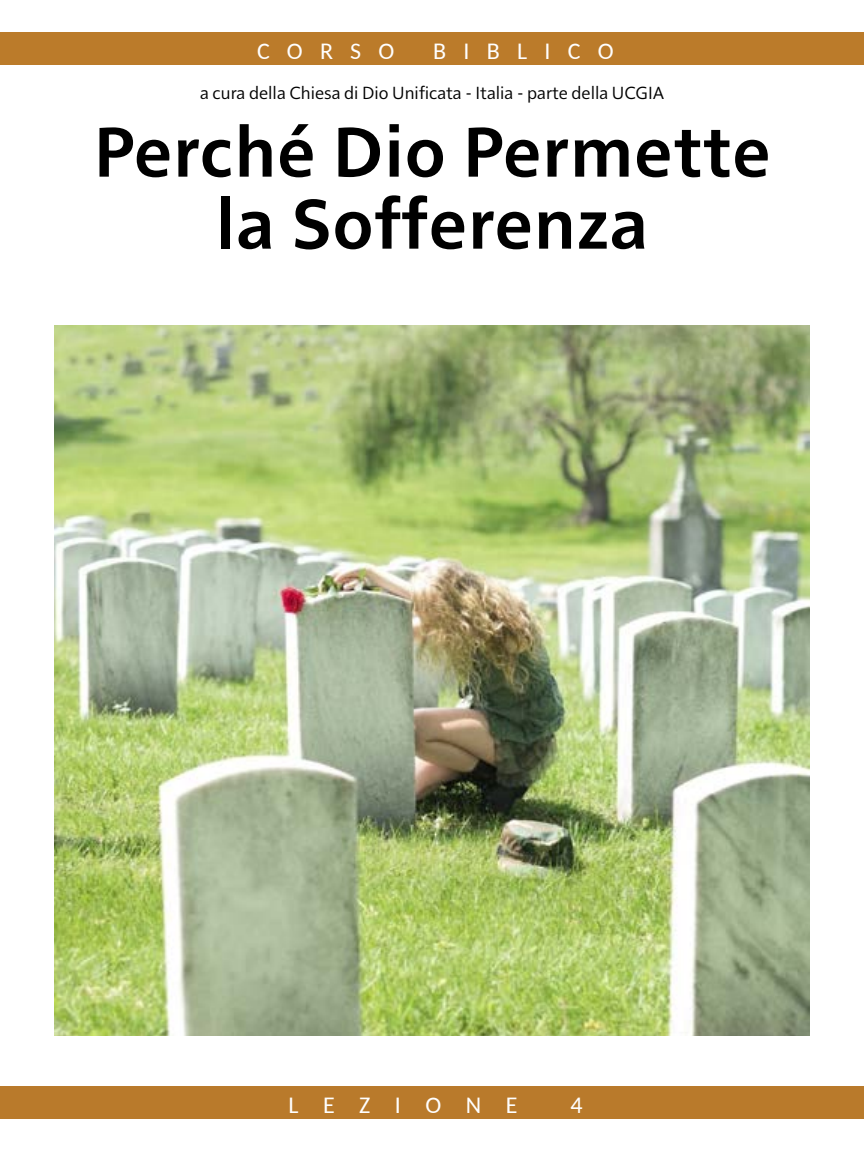
<style>
.page{position:relative;width:864px;height:1161px;background:#fff}
.page>*{position:absolute;margin:0;border:0;box-sizing:border-box;transform-origin:0 0}
.t1{font:600 72px/72px "Solitaire MVB Pro";letter-spacing:.02em;color:#000;text-align:center}
.t2{font:24px "Carlito";letter-spacing:.72em;color:#fff}
.t3{font:24px "Carlito";letter-spacing:1.02em;color:#fff}
.t4{font:18px "Solitaire MVB Pro";color:#000}
</style>
<div class="page">
<div style="left:0;top:32px;width:864px;height:33px;background:#bb7b2a"></div>
<div style="left:0;top:1086px;width:864px;height:32px;background:#b97a2b"></div>
<img style="left:54px;top:325px;width:756px;height:710px">
<h2 class="t2" style="left:257px;top:35px;width:139px">CORSO</h2>
<h2 class="t2" style="left:433px;top:35px;width:182px">BIBLICO</h2>
<p class="t4" style="left:200px;top:80px;width:466px">a cura della Chiesa di Dio Unificata - Italia - parte della UCGIA</p>
<h1 class="t1" style="left:94px;top:112px;width:678px">Perché Dio Permette la Sofferenza</h1>
<h2 class="t3" style="left:289px;top:1088px;width:230px">LEZIONE</h2>
<h2 class="t2" style="left:570px;top:1088px;width:14px">4</h2>
</div>
